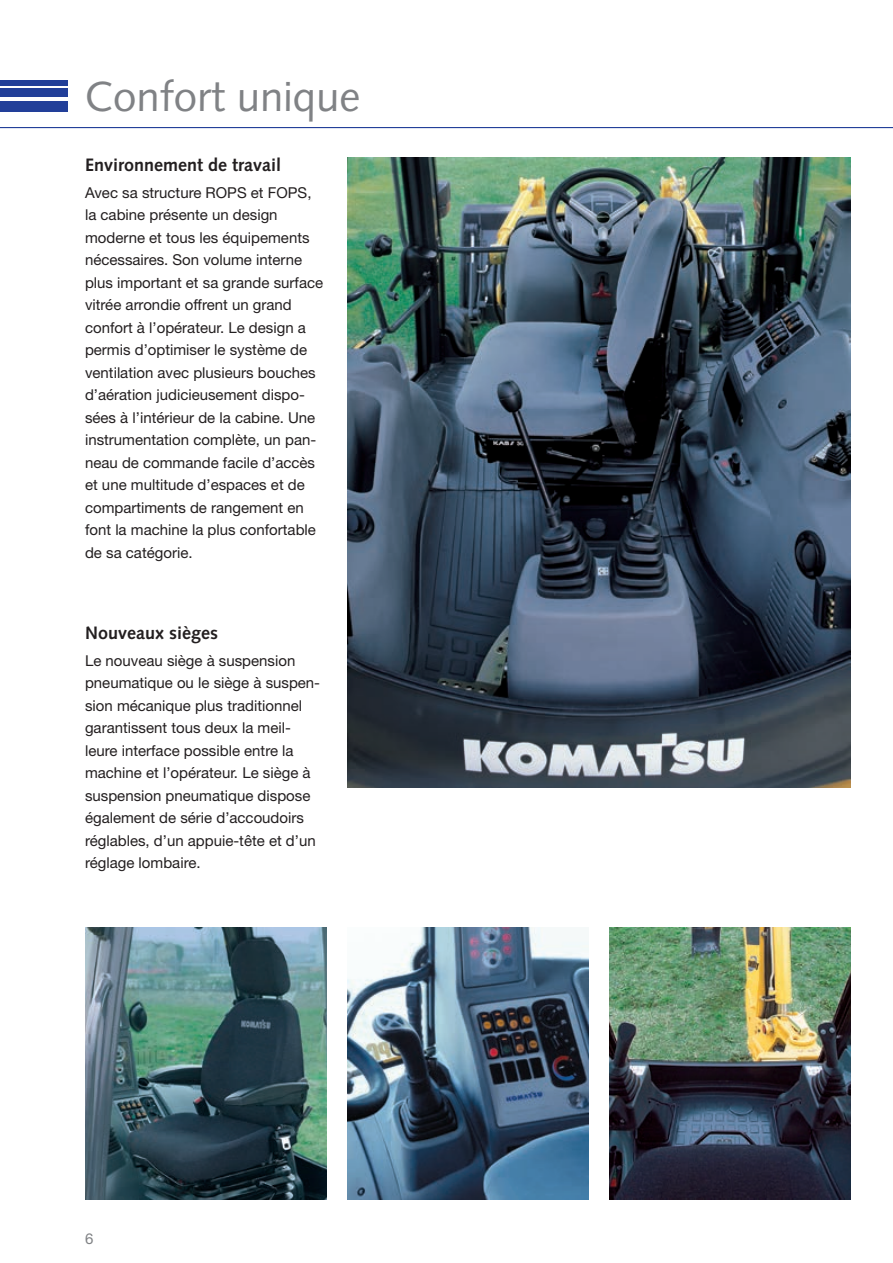
<style>
.page{position:relative;width:893px;height:1263px;background:#fff}
.page>*{position:absolute;margin:0;border:0;box-sizing:border-box;transform-origin:0 0}
.t1{font:42px "Syntax LTCE";color:#808285}
.t2{font:700 18px "Syntax LTCE";color:#231f20}
.t3{font:15px/22.5px "Helvetica Neue LT Pro";color:#231f20}
.t4{font:15px "Helvetica Neue LT Pro";color:#808285}
</style>
<div class="page">
<hr style="left:0;top:127px;width:893px;height:1px;background:#223f99">
<div style="left:0;top:101px;width:68px;height:10px;background:#223f99"></div>
<div style="left:0;top:89px;width:68px;height:8px;background:#223f99"></div>
<div style="left:0;top:80px;width:68px;height:5px;background:#223f99"></div>
<img style="left:347px;top:927px;width:241px;height:272px">
<img style="left:85px;top:927px;width:241px;height:272px">
<img style="left:347px;top:157px;width:503px;height:631px">
<img style="left:609px;top:927px;width:241px;height:272px">
<h1 class="t1" style="left:85px;top:72px;width:277px">Confort unique</h1>
<p class="t2" style="left:85px;top:154px;width:198px">Environnement de travail</p>
<p class="t3" style="left:85px;top:181px;width:240px">Avec sa structure ROPS et FOPS, la cabine présente un design moderne et tous les équipements nécessaires. Son volume interne plus important et sa grande surface vitrée arrondie offrent un grand confort à l’opérateur. Le design a permis d’optimiser le système de ventilation avec plusieurs bouches d’aération judicieusement dispo&shy;sées à l’intérieur de la cabine. Une instrumentation complète, un pan&shy;neau de commande facile d’accès et une multitude d’espaces et de compartiments de rangement en font la machine la plus confortable de sa catégorie.</p>
<p class="t2" style="left:85px;top:622px;width:134px">Nouveaux sièges</p>
<p class="t3" style="left:85px;top:648px;width:237px">Le nouveau siège à suspension pneumatique ou le siège à suspen&shy;sion mécanique plus traditionnel garantissent tous deux la meil&shy;leure interface possible entre la machine et l’opérateur. Le siège à suspension pneumatique dispose également de série d’accoudoirs réglables, d’un appuie-tête et d’un réglage lombaire.</p>
<p class="t4" style="left:85px;top:1229px;width:10px">6</p>
</div>
